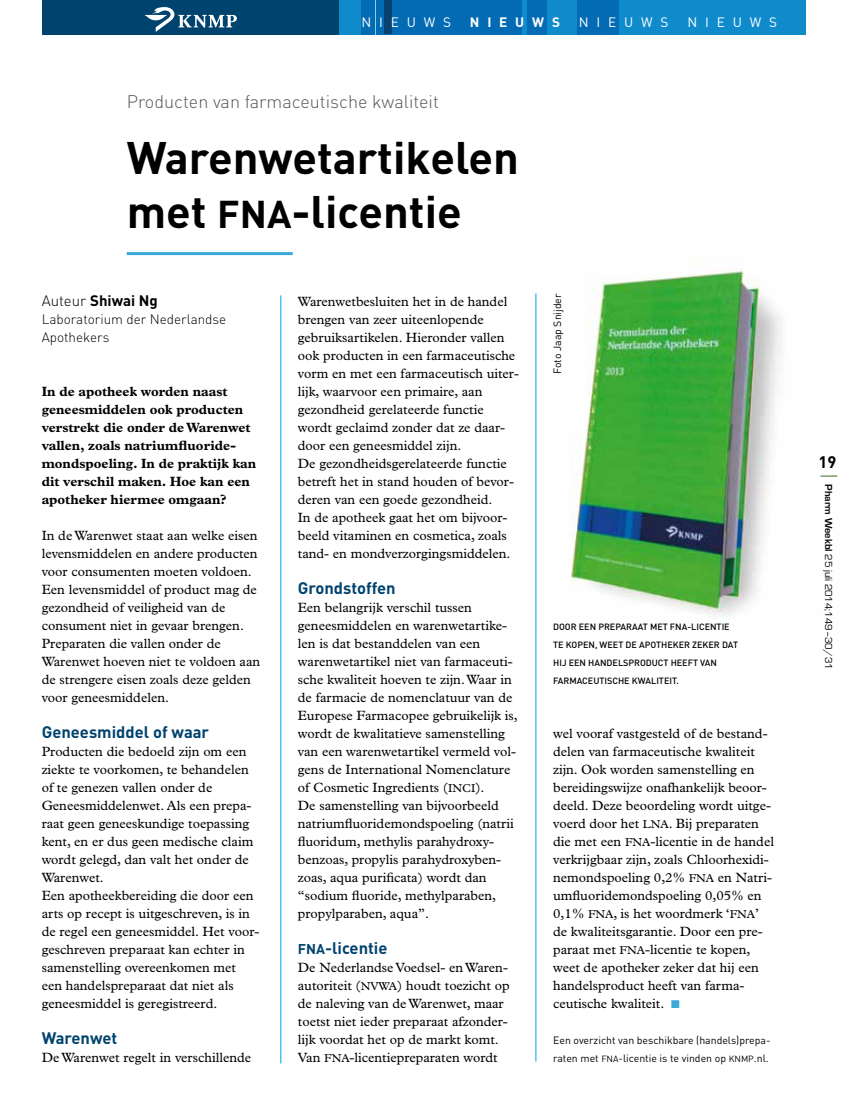
<style>
.page{position:relative;width:851px;height:1106px;background:#fff}
.page>*{position:absolute;margin:0;border:0;box-sizing:border-box;transform-origin:0 0}
.t1{font:700 45px/54px "DIN";color:#000}
.t2{font:300 18px "DIN";color:#575756}
.t3{font:700 16.5px "DIN";color:#00436e}
.t4{font:700 16.5px "DIN";color:#000}
.t5{font:700 15px "DIN";color:#000}
.t6{font:13.5px/18px "Plantin Std";color:#000}
.t7{font:700 13.5px/18px "Plantin Std";color:#000}
.t8{font:300 13.5px/18px "DIN";color:#000}
.t9{font:13.5px "DIN";letter-spacing:.58em;color:#fff}
.t10{font:700 13.5px "DIN";letter-spacing:.58em;color:#fff}
.t11{font:10.5px/18px "DIN";color:#000}
.t12{font:10.5px "Eurostile";color:#000}
.t13{font:500 9px/18px "DIN";color:#000}
.s1{font-family:"DIN Bold SC850";font-weight:400;font-size:38.25px}
.s2{font-weight:300}
.s3{font-family:"Plantin Std SC850";font-size:11.55px}
.s4{font-family:"DIN Bold SC850";font-weight:400;font-size:14.1px}
.s5{color:#3aa9d7}
.s6{font-family:"DIN Regular SC850";font-size:8.85px}
.s7{font-family:"DIN";font-weight:300;font-size:19.5px;color:#427233}
.s8{font-weight:700}
</style>
<div class="page">
<img style="left:536px;top:261px;width:245px;height:374px">
<div style="left:617px;top:0;width:188px;height:34px;background:#0f8bcc"></div>
<div style="left:360px;top:0;width:259px;height:34px;background:#026bb3"></div>
<div style="left:339px;top:0;width:22px;height:34px;background:#0f8bcc"></div>
<div style="left:384px;top:0;width:7px;height:34px;background:#08426f"></div>
<div style="left:547px;top:0;width:30px;height:34px;background:#0f8bcc"></div>
<hr style="left:522px;top:0;width:4px;height:34px;background:#0f8bcc">
<hr style="left:375px;top:0;width:1px;height:34px;background:#86d0ef">
<div style="left:43px;top:0;width:296px;height:34px;background:#00436e"></div>
<svg style="left:145px;top:7px;width:92px;height:25px"></svg>
<hr style="left:127px;top:252px;width:166px;height:3px;background:#3aa9d7">
<hr style="left:280px;top:295px;width:1px;height:768px;background:#009fe3">
<hr style="left:535px;top:293px;width:1px;height:768px;background:#009fe3">
<p class="t9" style="left:361px;top:14px;width:91px">NIEUWS</p>
<p class="t10" style="left:470px;top:13px;width:92px">NIEUWS</p>
<p class="t9" style="left:578px;top:14px;width:91px">NIEUWS</p>
<p class="t9" style="left:687px;top:14px;width:91px">NIEUWS</p>
<h2 class="t2" style="left:127px;top:90px;width:313px">Producten van farmaceutische kwaliteit</h2>
<h1 class="t1" style="left:127px;top:128px;width:393px">Warenwetartikelen met <span class="s1">FNA</span>-licentie</h1>
<p class="t5" style="left:42px;top:291px;width:117px"><span class="s2">Auteur</span> Shiwai Ng</p>
<p class="t8" style="left:42px;top:310px;width:186px">Laboratorium der Nederlandse<br>Apothekers</p>
<p class="t7" style="left:42px;top:382px;width:216px">In de apotheek worden naast geneesmiddelen ook producten verstrekt die onder de Warenwet vallen, zoals natriumfluoride&shy;mondspoeling. In de praktijk kan dit verschil maken. Hoe kan een apotheker hiermee omgaan?</p>
<p class="t6" style="left:42px;top:527px;width:220px">In de Warenwet staat aan welke eisen levensmiddelen en andere producten voor consumenten moeten voldoen.<br>Een levensmiddel of product mag de gezondheid of veiligheid van de consument niet in gevaar brengen.<br>Preparaten die vallen onder de Warenwet hoeven niet te voldoen aan de strengere eisen zoals deze gelden voor geneesmiddelen.</p>
<p class="t3" style="left:42px;top:721px;width:169px">Geneesmiddel of waar</p>
<p class="t6" style="left:42px;top:743px;width:219px">Producten die bedoeld zijn om een ziekte te voorkomen, te behandelen of te genezen vallen onder de<br>Geneesmiddelenwet. Als een prepa&shy;raat geen geneeskundige toepassing kent, en er dus geen medische claim wordt gelegd, dan valt het onder de<br>Warenwet.<br>Een apotheekbereiding die door een arts op recept is uitgeschreven, is in de regel een geneesmiddel. Het voor&shy;geschreven preparaat kan echter in samenstelling overeenkomen met een handelspreparaat dat niet als geneesmiddel is geregistreerd.</p>
<p class="t3" style="left:42px;top:1027px;width:77px">Warenwet</p>
<p class="t6" style="left:42px;top:1049px;width:211px">De Warenwet regelt in verschillende</p>
<p class="t6" style="left:298px;top:293px;width:222px">Warenwetbesluiten het in de handel brengen van zeer uiteenlopende gebruiksartikelen. Hieronder vallen ook producten in een farmaceutische vorm en met een farmaceutisch uiter&shy;lijk, waarvoor een primaire, aan gezondheid gerelateerde functie wordt geclaimd zonder dat ze daar&shy;door een geneesmiddel zijn.<br>De gezondheidsgerelateerde functie betreft het in stand houden of bevor&shy;deren van een goede gezondheid.<br>In de apotheek gaat het om bijvoor&shy;beeld vitaminen en cosmetica, zoals tand- en mondverzorgingsmiddelen.</p>
<p class="t3" style="left:298px;top:577px;width:99px">Grondstoffen</p>
<p class="t6" style="left:298px;top:599px;width:221px">Een belangrijk verschil tussen geneesmiddelen en warenwetartike&shy;len is dat bestanddelen van een warenwetartikel niet van farmaceuti&shy;sche kwaliteit hoeven te zijn. Waar in de farmacie de nomenclatuur van de Europese Farmacopee gebruikelijk is, wordt de kwalitatieve samenstelling van een warenwetartikel vermeld vol&shy;gens de International Nomenclature of Cosmetic Ingredients (<span class="s3">INCI</span>).<br>De samenstelling van bijvoorbeeld natriumfluoridemondspoeling (natrii fluoridum, methylis parahydroxy&shy;benzoas, propylis parahydroxyben&shy;zoas, aqua purificata) wordt dan “sodium fluoride, methylparaben, propylparaben, aqua”.</p>
<p class="t3" style="left:298px;top:937px;width:91px"><span class="s4">FNA</span>-licentie</p>
<p class="t6" style="left:298px;top:959px;width:213px">De Nederlandse Voedsel- en Waren&shy;autoriteit (<span class="s3">NVWA</span>) houdt toezicht op de naleving van de Warenwet, maar toetst niet ieder preparaat afzonder&shy;lijk voordat het op de markt komt.<br>Van <span class="s3">FNA</span>-licentiepreparaten wordt</p>
<p class="t11" style="left:548px;top:374px;width:82px;rotate:-90deg">Foto Jaap Snijder</p>
<p class="t13" style="left:553px;top:617px;width:186px">DOOR EEN PREPARAAT MET FNA-LICENTIE TE KOPEN, WEET DE APOTHEKER ZEKER DAT HIJ EEN HANDELSPRODUCT HEEFT VAN FARMACEUTISCHE KWALITEIT.</p>
<p class="t6" style="left:553px;top:725px;width:222px">wel vooraf vastgesteld of de bestand&shy;delen van farmaceutische kwaliteit zijn. Ook worden samenstelling en bereidingswijze onafhankelijk beoor&shy;deeld. Deze beoordeling wordt uitge&shy;voerd door het <span class="s3">LNA</span>. Bij preparaten die met een <span class="s3">FNA</span>-licentie in de handel verkrijgbaar zijn, zoals Chloorhexidi&shy;nemondspoeling 0,2% <span class="s3">FNA</span> en Natri&shy;umfluoridemondspoeling 0,05% en 0,1% <span class="s3">FNA</span>, is het woordmerk ‘<span class="s3">FNA</span>’ de kwaliteitsgarantie. Door een pre&shy;paraat met <span class="s3">FNA</span>-licentie te kopen, weet de apotheker zeker dat hij een handelsproduct heeft van farma&shy;ceutische kwaliteit. <span class="s5">■</span></p>
<p class="t11" style="left:553px;top:1031px;width:219px">Een overzicht van beschikbare (handels)prepa&shy;raten met <span class="s6">FNA</span>-licentie is te vinden op <span class="s6">KNMP</span>.nl.</p>
<p class="t4" style="left:818px;top:451px;width:19px">19</p>
<p class="t12" style="left:834px;top:473px;width:198px;rotate:90deg"><span class="s7">|</span> <span class="s8">Pharm Weekbl</span> 25 juli 2014;149–30/31</p>
</div>
